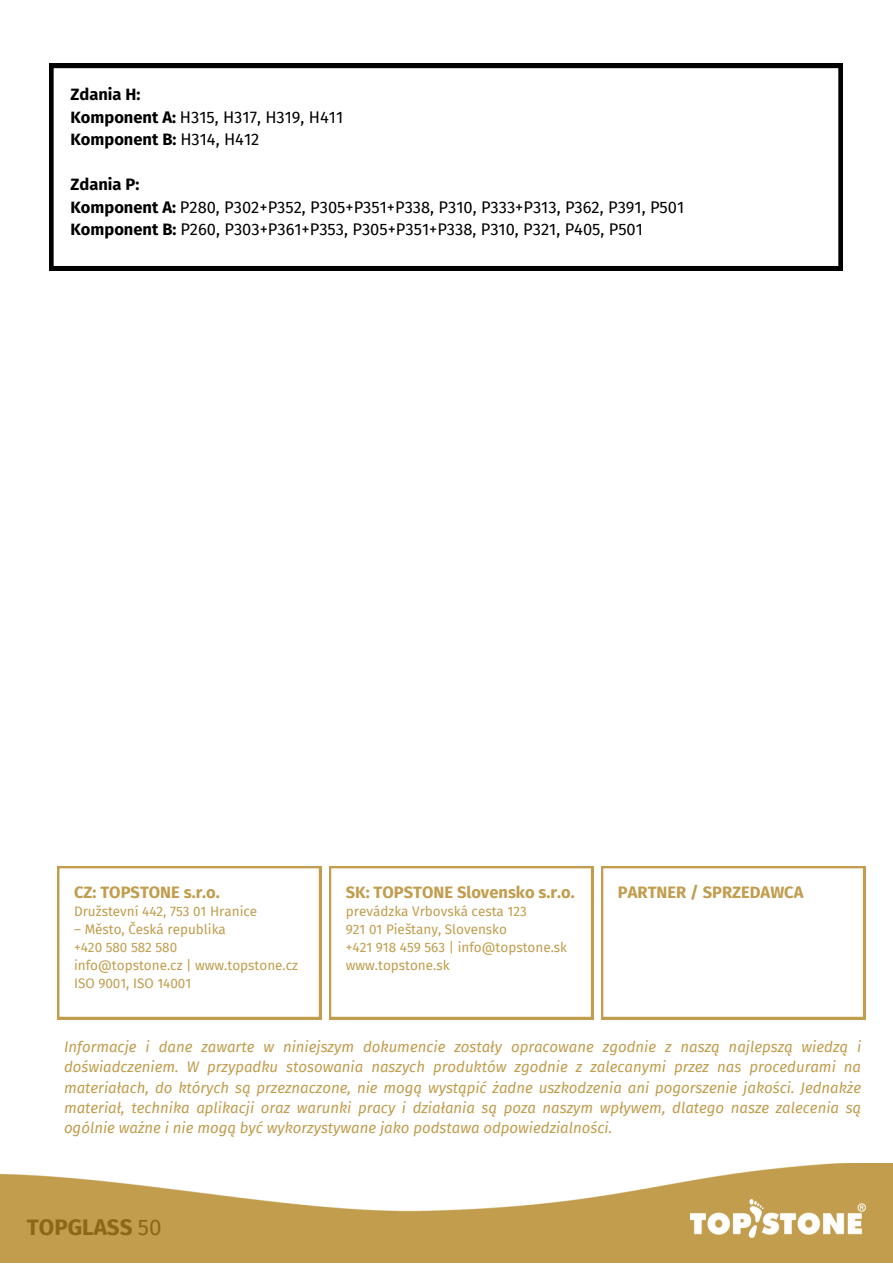
<style>
.page{position:relative;width:893px;height:1264px;background:#fff}
.page>*{position:absolute;margin:0;border:0;box-sizing:border-box;transform-origin:0 0}
.t1{font:700 22.35px "Fira Sans";color:#8b6717}
.t2{font:16.5px "Fira Sans";color:#000}
.t3{font:700 16.5px "Fira Sans";color:#c19d4d}
.t4{font:700 16.5px "Fira Sans";color:#000}
.t5{font:italic 15px/20.2px "Fira Sans";color:#c19d4d;text-align:justify}
.t6{font:13.5px "Fira Sans";color:#c19d4d}
.s1{font-weight:700}
.s2{font-weight:400}
</style>
<div class="page">
<img style="left:0;top:1163px;width:892px;height:99px">
<img style="left:690px;top:1199px;width:175px;height:38px">
<svg style="left:57px;top:866px;width:264px;height:153px"></svg>
<svg style="left:329px;top:866px;width:264px;height:153px"></svg>
<svg style="left:601px;top:866px;width:264px;height:153px"></svg>
<svg style="left:49px;top:64px;width:793px;height:206px"></svg>
<p class="t4" style="left:70px;top:85px;width:71px">Zdania H:</p>
<p class="t2" style="left:70px;top:107px;width:274px"><span class="s1">Komponent A:</span> H315, H317, H319, H411</p>
<p class="t4" style="left:70px;top:130px;width:190px">Komponent B: <span class="s2">H314, H412</span></p>
<p class="t4" style="left:70px;top:175px;width:70px">Zdania P:</p>
<p class="t2" style="left:70px;top:197px;width:615px"><span class="s1">Komponent A:</span> P280, P302+P352, P305+P351+P338, P310, P333+P313, P362, P391, P501</p>
<p class="t2" style="left:70px;top:220px;width:574px"><span class="s1">Komponent B:</span> P260, P303+P361+P353, P305+P351+P338, P310, P321, P405, P501</p>
<p class="t3" style="left:74px;top:882px;width:147px">CZ: TOPSTONE s.r.o.</p>
<p class="t6" style="left:74px;top:921px;width:153px">– Město, Česká republika</p>
<p class="t6" style="left:74px;top:957px;width:225px">info@topstone.cz | www.topstone.cz</p>
<p class="t6" style="left:74px;top:975px;width:119px">ISO 9001, ISO 14001</p>
<p class="t6" style="left:74px;top:903px;width:185px">Družstevní 442, 753 01 Hranice</p>
<p class="t6" style="left:74px;top:939px;width:105px">+420 580 582 580</p>
<p class="t3" style="left:346px;top:882px;width:230px">SK: TOPSTONE Slovensko s.r.o.</p>
<p class="t6" style="left:346px;top:903px;width:182px">prevádzka Vrbovská cesta 123</p>
<p class="t6" style="left:346px;top:921px;width:163px">921 01 Pieštany, Slovensko</p>
<p class="t6" style="left:346px;top:939px;width:223px">+421 918 459 563 | info@topstone.sk</p>
<p class="t6" style="left:346px;top:957px;width:105px">www.topstone.sk</p>
<p class="t3" style="left:618px;top:882px;width:187px">PARTNER / SPRZEDAWCA</p>
<p class="t5" style="left:64px;top:1036px;width:798px">Informacje i dane zawarte w niniejszym dokumencie zostały opracowane zgodnie z naszą najlepszą wiedzą i doświadczeniem. W przypadku stosowania naszych produktów zgodnie z zalecanymi przez nas procedurami na materiałach, do których są przeznaczone, nie mogą wystąpić żadne uszkodzenia ani pogorszenie jakości. Jednakże materiał, technika aplikacji oraz warunki pracy i działania są poza naszym wpływem, dlatego nasze zalecenia są ogólnie ważne i nie mogą być wykorzystywane jako podstawa odpowiedzialności.</p>
<p class="t1" style="left:27px;top:1214px;width:136px">TOPGLASS <span class="s2">50</span></p>
</div>
